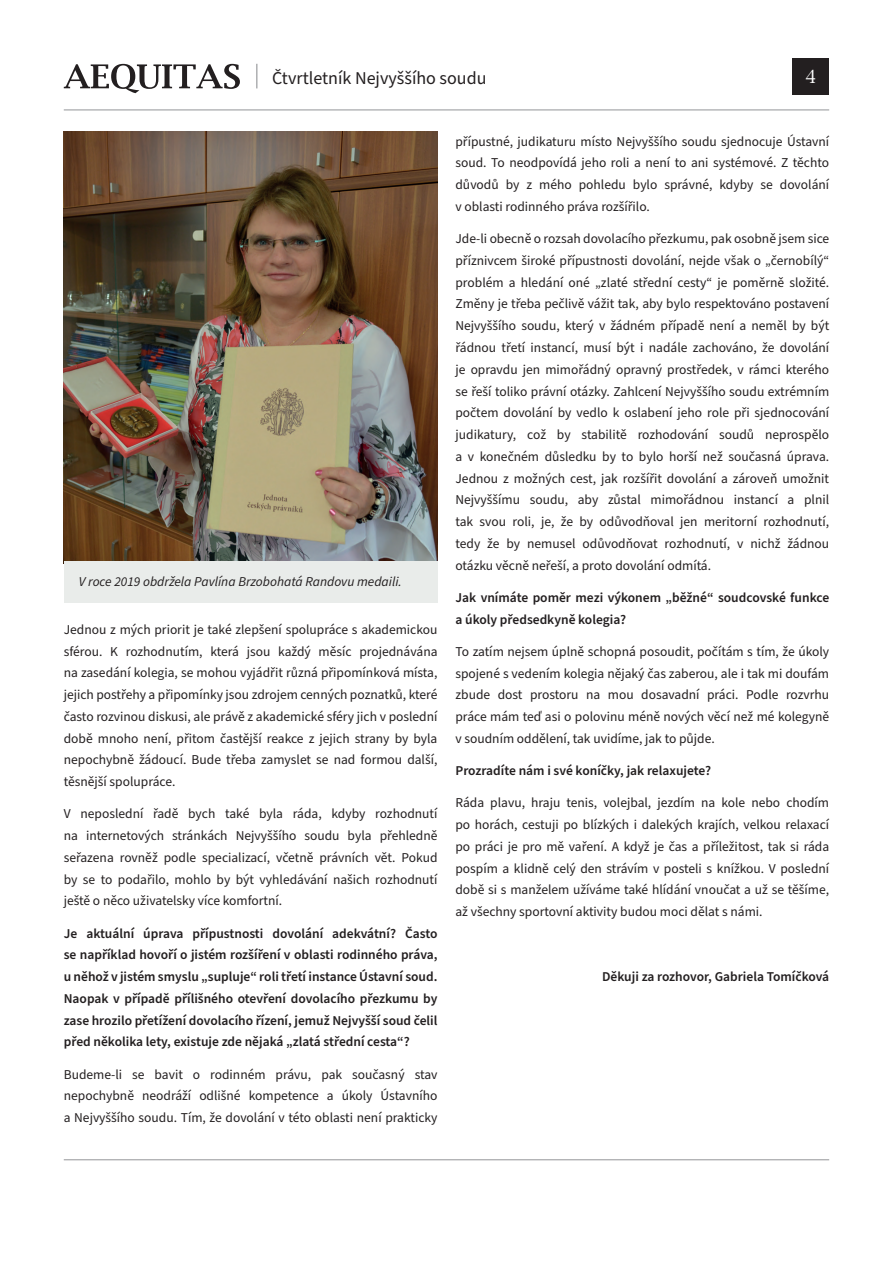
<style>
.page{position:relative;width:893px;height:1263px;background:#fff}
.page>*{position:absolute;margin:0;border:0;box-sizing:border-box;transform-origin:0 0}
.t1{font:18px "Source Sans Pro";color:#231f20}
.t2{font:18px "Lucida Bright";color:#fff}
.t3{font:13.5px/21.8px "Source Sans Pro";color:#231f20;text-align:justify}
.t4{font:600 13.5px/21.8px "Source Sans Pro";color:#231f20;text-align:justify}
.t5{font:italic 13.5px "Source Sans Pro";color:#231f20}
</style>
<div class="page">
<div style="left:792px;top:59px;width:37px;height:36px;background:#231f20"></div>
<svg style="left:64px;top:64px;width:176px;height:29px"></svg>
<hr style="left:64px;top:110px;width:765px;height:1px;background:#939598">
<hr style="left:64px;top:1159px;width:765px;height:1px;background:#939598">
<img style="left:64px;top:132px;width:373px;height:429px">
<div style="left:64px;top:561px;width:373px;height:42px;background:#e9ecea"></div>
<svg style="left:256px;top:64px;width:1px;height:24px"></svg>
<h1 class="t1" style="left:272px;top:66px;width:216px">Čtvrtletník Nejvyššího soudu</h1>
<h1 class="t2" style="left:805px;top:66px;width:12px">4</h1>
<p class="t5" style="left:79px;top:572px;width:325px">V roce 2019 obdržela Pavlína Brzobohatá Randovu medaili.</p>
<p class="t3" style="left:64px;top:619px;width:375px">Jednou z mých priorit je také zlepšení spolupráce s akademickou sférou. K rozhodnutím, která jsou každý měsíc projednávána na zasedání kolegia, se mohou vyjádřit různá připomínková místa, jejich postřehy a připomínky jsou zdrojem cenných poznatků, které často rozvinou diskusi, ale právě z akademické sféry jich v poslední době mnoho není, přitom častější reakce z jejich strany by byla nepochybně žádoucí. Bude třeba zamyslet se nad formou další, těsnější spolupráce.</p>
<p class="t3" style="left:64px;top:803px;width:375px">V neposlední řadě bych také byla ráda, kdyby rozhodnutí na internetových stránkách Nejvyššího soudu byla přehledně seřazena rovněž podle specializací, včetně právních vět. Pokud by se to podařilo, mohlo by být vyhledávání našich rozhodnutí ještě o něco uživatelsky více komfortní.</p>
<p class="t4" style="left:64px;top:923px;width:375px">Je aktuální úprava přípustnosti dovolání adekvátní? Často se například hovoří o jistém rozšíření v oblasti rodinného práva, u něhož v jistém smyslu „supluje“ roli třetí instance Ústavní soud.<br>Naopak v případě přílišného otevření dovolacího přezkumu by zase hrozilo přetížení dovolacího řízení, jemuž Nejvyšší soud čelil před několika lety, existuje zde nějaká „zlatá střední cesta“?</p>
<p class="t3" style="left:64px;top:1064px;width:375px">Budeme-li se bavit o rodinném právu, pak současný stav nepochybně neodráží odlišné kompetence a úkoly Ústavního a Nejvyššího soudu. Tím, že dovolání v této oblasti není prakticky</p>
<p class="t3" style="left:455px;top:131px;width:375px">přípustné, judikaturu místo Nejvyššího soudu sjednocuje Ústavní soud. To neodpovídá jeho roli a není to ani systémové. Z těchto důvodů by z mého pohledu bylo správné, kdyby se dovolání v oblasti rodinného práva rozšířilo.</p>
<p class="t3" style="left:455px;top:228px;width:375px">Jde-li obecně o rozsah dovolacího přezkumu, pak osobně jsem sice příznivcem široké přípustnosti dovolání, nejde však o „černobílý“ problém a hledání oné „zlaté střední cesty“ je poměrně složité.<br>Změny je třeba pečlivě vážit tak, aby bylo respektováno postavení Nejvyššího soudu, který v žádném případě není a neměl by být řádnou třetí instancí, musí být i nadále zachováno, že dovolání je opravdu jen mimořádný opravný prostředek, v rámci kterého se řeší toliko právní otázky. Zahlcení Nejvyššího soudu extrémním počtem dovolání by vedlo k oslabení jeho role při sjednocování judikatury, což by stabilitě rozhodování soudů neprospělo a v konečném důsledku by to bylo horší než současná úprava.<br>Jednou z možných cest, jak rozšířit dovolání a zároveň umožnit Nejvyššímu soudu, aby zůstal mimořádnou instancí a plnil tak svou roli, je, že by odůvodňoval jen meritorní rozhodnutí, tedy že by nemusel odůvodňovat rozhodnutí, v nichž žádnou otázku věcně neřeší, a proto dovolání odmítá.</p>
<p class="t4" style="left:455px;top:587px;width:375px">Jak vnímáte poměr mezi výkonem „běžné“ soudcovské funkce a úkoly předsedkyně kolegia?</p>
<p class="t3" style="left:455px;top:641px;width:375px">To zatím nejsem úplně schopná posoudit, počítám s tím, že úkoly spojené s vedením kolegia nějaký čas zaberou, ale i tak mi doufám zbude dost prostoru na mou dosavadní práci. Podle rozvrhu práce mám teď asi o polovinu méně nových věcí než mé kolegyně v soudním oddělení, tak uvidíme, jak to půjde.</p>
<p class="t4" style="left:455px;top:760px;width:257px">Prozradíte nám i své koníčky, jak relaxujete?</p>
<p class="t3" style="left:455px;top:792px;width:375px">Ráda plavu, hraju tenis, volejbal, jezdím na kole nebo chodím po horách, cestuji po blízkých i dalekých krajích, velkou relaxací po práci je pro mě vaření. A když je čas a příležitost, tak si ráda pospím a klidně celý den strávím v posteli s knížkou. V poslední době si s manželem užíváme také hlídání vnoučat a už se těšíme, až všechny sportovní aktivity budou moci dělat s námi.</p>
<p class="t4" style="left:602px;top:966px;width:229px">Děkuji za rozhovor, Gabriela Tomíčková</p>
</div>
